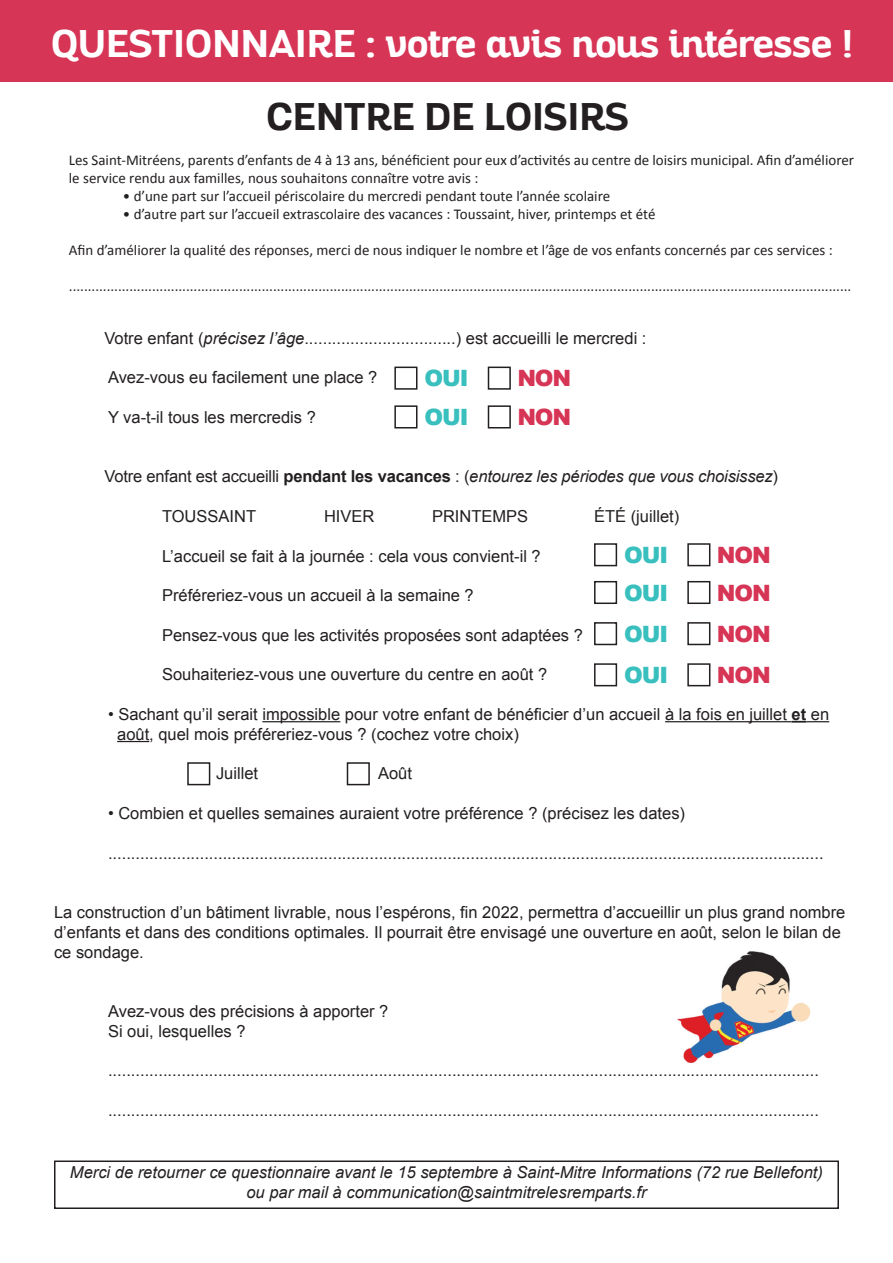
<style>
.page{position:relative;width:893px;height:1263px;background:#fff}
.page>*{position:absolute;margin:0;border:0;box-sizing:border-box;transform-origin:0 0}
.t1{font:700 37.5px "Altair";color:#fff}
.t2{font:700 37.5px "Altair";color:#231f20}
.t3{font:900 22.5px "Arial";letter-spacing:-.05em;color:#38bfbe}
.t4{font:900 22.5px "Arial";letter-spacing:-.05em;color:#d73556}
.t5{font:16.5px/19.8px "Arial";color:#231f20}
.t6{font:italic 16.5px "Arial";color:#231f20}
.t7{font:15px/18px "Calibri";color:#231f20}
.s1{font-style:italic}
.s2{font-style:normal}
.s3{font-weight:700;font-style:normal}
.s4{font-weight:700}
</style>
<div class="page">
<div style="left:0;top:0;width:893px;height:82px;background:#d73556"></div>
<hr style="left:262px;top:721px;width:78px;height:1px;background:#231f20">
<hr style="left:665px;top:721px;width:127px;height:1px;background:#231f20">
<svg style="left:792px;top:721px;width:37px;height:2px"></svg>
<hr style="left:117px;top:741px;width:32px;height:1px;background:#231f20">
<div style="left:394px;top:367px;width:23px;height:23px;border:2px solid #231f20"></div>
<div style="left:394px;top:405px;width:23px;height:23px;border:2px solid #231f20"></div>
<div style="left:488px;top:367px;width:23px;height:23px;border:2px solid #231f20"></div>
<div style="left:488px;top:405px;width:23px;height:23px;border:2px solid #231f20"></div>
<div style="left:54px;top:1160px;width:785px;height:49px;border:2px solid #231f20"></div>
<div style="left:594px;top:543px;width:23px;height:23px;border:2px solid #231f20"></div>
<div style="left:594px;top:581px;width:23px;height:23px;border:2px solid #231f20"></div>
<div style="left:594px;top:622px;width:23px;height:23px;border:2px solid #231f20"></div>
<div style="left:594px;top:663px;width:23px;height:23px;border:2px solid #231f20"></div>
<div style="left:687px;top:543px;width:23px;height:23px;border:2px solid #231f20"></div>
<div style="left:687px;top:581px;width:23px;height:23px;border:2px solid #231f20"></div>
<div style="left:687px;top:622px;width:23px;height:23px;border:2px solid #231f20"></div>
<div style="left:687px;top:663px;width:23px;height:23px;border:2px solid #231f20"></div>
<div style="left:187px;top:762px;width:23px;height:23px;border:2px solid #231f20"></div>
<div style="left:347px;top:762px;width:23px;height:23px;border:2px solid #231f20"></div>
<img style="left:677px;top:951px;width:134px;height:111px">
<p class="t1" style="left:51px;top:19px;width:803px">QUESTIONNAIRE : votre avis nous intéresse !</p>
<p class="t2" style="left:266px;top:93px;width:364px">CENTRE DE LOISIRS</p>
<p class="t7" style="left:69px;top:151px;width:787px">Les Saint-Mitréens, parents d’enfants de 4 à 13 ans, bénéficient pour eux d’activités au centre de loisirs municipal. Afin d’améliorer le service rendu aux familles, nous souhaitons connaître votre avis :</p>
<p class="t7" style="left:123px;top:187px;width:489px">• d’une part sur l’accueil périscolaire du mercredi pendant toute l’année scolaire</p>
<p class="t7" style="left:123px;top:205px;width:534px">• d’autre part sur l’accueil extrascolaire des vacances : Toussaint, hiver, printemps et été</p>
<p class="t7" style="left:69px;top:241px;width:765px">Afin d’améliorer la qualité des réponses, merci de nous indiquer le nombre et l’âge de vos enfants concernés par ces services :</p>
<p class="t7" style="left:69px;top:277px;width:784px">...............................................................................................................................................................................................................</p>
<p class="t5" style="left:104px;top:328px;width:543px">Votre enfant (<span class="s1">précisez l’âge</span>.................................) est accueilli le mercredi :</p>
<p class="t5" style="left:108px;top:368px;width:271px">Avez-vous eu facilement une place ?</p>
<p class="t5" style="left:108px;top:407px;width:209px">Y va-t-il tous les mercredis ?</p>
<p class="t3" style="left:424px;top:362px;width:45px">OUI</p>
<p class="t3" style="left:424px;top:401px;width:45px">OUI</p>
<p class="t4" style="left:517px;top:362px;width:55px">NON</p>
<p class="t4" style="left:517px;top:401px;width:55px">NON</p>
<p class="t6" style="left:104px;top:466px;width:675px"><span class="s2">Votre enfant est accueilli</span> <span class="s3">pendant les vacances</span> <span class="s2">: (</span>entourez les périodes que vous choisissez<span class="s2">)</span></p>
<p class="t5" style="left:162px;top:506px;width:96px">TOUSSAINT</p>
<p class="t5" style="left:324px;top:506px;width:52px">HIVER</p>
<p class="t5" style="left:432px;top:506px;width:98px">PRINTEMPS</p>
<p class="t5" style="left:594px;top:506px;width:87px">ÉTÉ (juillet)</p>
<p class="t5" style="left:162px;top:546px;width:380px">L’accueil se fait à la journée : cela vous convient-il ?</p>
<p class="t5" style="left:162px;top:586px;width:313px">Préféreriez-vous un accueil à la semaine ?</p>
<p class="t5" style="left:162px;top:625px;width:422px">Pensez-vous que les activités proposées sont adaptées ?</p>
<p class="t5" style="left:162px;top:665px;width:387px">Souhaiteriez-vous une ouverture du centre en août ?</p>
<p class="t5" style="left:117px;top:704px;width:714px;text-indent:-9px">• Sachant qu’il serait impossible pour votre enfant de bénéficier d’un accueil à la fois en juillet <span class="s4">et</span> en août, quel mois préféreriez-vous ? (cochez votre choix)</p>
<p class="t5" style="left:216px;top:764px;width:44px">Juillet</p>
<p class="t5" style="left:378px;top:764px;width:35px">Août</p>
<p class="t5" style="left:108px;top:803px;width:579px">• Combien et quelles semaines auraient votre préférence ? (précisez les dates)</p>
<p class="t5" style="left:108px;top:843px;width:717px">............................................................................................................................................................</p>
<p class="t3" style="left:624px;top:538px;width:45px">OUI</p>
<p class="t3" style="left:624px;top:576px;width:45px">OUI</p>
<p class="t3" style="left:624px;top:617px;width:45px">OUI</p>
<p class="t3" style="left:624px;top:658px;width:45px">OUI</p>
<p class="t4" style="left:717px;top:538px;width:55px">NON</p>
<p class="t4" style="left:717px;top:576px;width:55px">NON</p>
<p class="t4" style="left:717px;top:617px;width:55px">NON</p>
<p class="t4" style="left:717px;top:658px;width:55px">NON</p>
<p class="t5" style="left:54px;top:902px;width:793px">La construction d’un bâtiment livrable, nous l’espérons, fin 2022, permettra d’accueillir un plus grand nombre d’enfants et dans des conditions optimales. Il pourrait être envisagé une ouverture en août, selon le bilan de ce sondage.</p>
<p class="t5" style="left:108px;top:1001px;width:282px">Avez-vous des précisions à apporter ?</p>
<p class="t5" style="left:108px;top:1021px;width:139px">Si oui, lesquelles ?</p>
<p class="t5" style="left:108px;top:1061px;width:712px">...........................................................................................................................................................</p>
<p class="t5" style="left:108px;top:1100px;width:712px">...........................................................................................................................................................</p>
<p class="t6" style="left:70px;top:1162px;width:754px">Merci de retourner ce questionnaire avant le 15 septembre à Saint-Mitre Informations (72 rue Bellefont)</p>
<p class="t6" style="left:246px;top:1181px;width:402px">ou par mail à communication@saintmitrelesremparts.fr</p>
</div>
